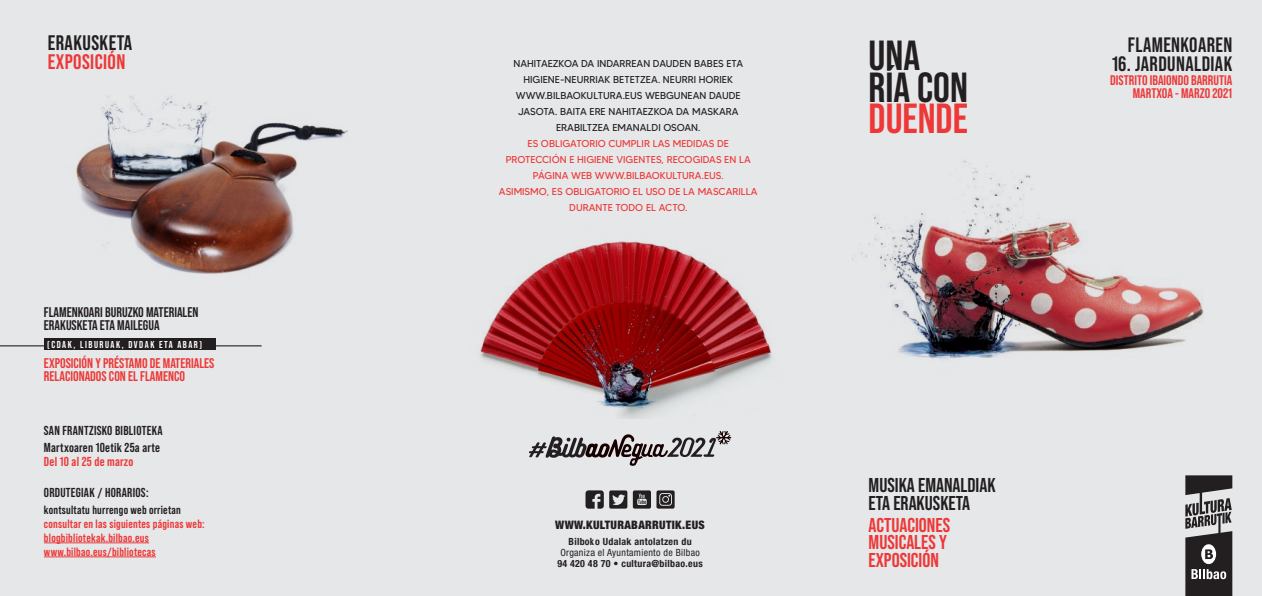
<style>
.page{position:relative;width:1262px;height:596px;background:#fff}
.page>*{position:absolute;margin:0;border:0;box-sizing:border-box;transform-origin:0 0}
.t1{font:700 42px/31.8px "Bebas Neue Pro";color:#231f20}
.t2{font:700 42px "Bebas Neue Pro";color:#ed3837}
.t3{font:700 21px "Bebas Neue Pro";letter-spacing:.02em;color:#231f20}
.t4{font:700 21px "Bebas Neue Pro";letter-spacing:.02em;color:#ed3837}
.t5{font:700 20.8px "Bebas Neue Pro";letter-spacing:.02em;color:#231f20}
.t6{font:700 20px/17.7px "Bebas Neue Pro";color:#ed3837}
.t7{font:700 20px/17.7px "Bebas Neue Pro";color:#231f20}
.t8{font:700 14px/12.9px "Bebas Neue Pro";color:#ed3837}
.t9{font:700 14px/12.9px "Bebas Neue Pro";color:#231f20}
.t10{font:700 13.9px/12.9px "Bebas Neue Pro";color:#ed3837;text-align:right}
.t11{font:700 13px/17px "Bebas Neue Pro";letter-spacing:.02em;color:#231f20}
.t12{font:700 13px "Bebas Neue Pro";letter-spacing:.02em;color:#ed3837}
.t13{font:700 12px/14px "Bebas Neue Pro";letter-spacing:.02em;color:#ed3837}
.t14{font:700 12px "Bebas Neue Pro";letter-spacing:.02em;color:#231f20}
.t15{font:900 condensed 11.7px "Helvetica Neue LT Std";letter-spacing:.03em;color:#231f20}
.t16{font:10px/16px "MADETOMMY";color:#231f20;text-align:center}
.t17{font:10px/16px "MADETOMMY";color:#ed3837;text-align:center}
.t18{font:700 10px "Bebas Neue Pro";letter-spacing:.15em;color:#fff}
.t19{font:700 condensed 9.9px "Helvetica Neue LT Std";letter-spacing:.03em;color:#231f20}
.t20{font:condensed 9.9px "Helvetica Neue LT Std";letter-spacing:.03em;color:#231f20}
</style>
<div class="page">
<div style="left:0;top:0;width:1261px;height:595px;background:#e6e7e9"></div>
<hr style="left:44px;top:542px;width:105px;height:1px;background:#ed3837">
<hr style="left:44px;top:556px;width:112px;height:1px;background:#ed3837">
<hr style="left:0;top:345px;width:261px;height:1px;background:#231f20">
<div style="left:44px;top:338px;width:171px;height:12px;background:#231f20"></div>
<svg style="left:585px;top:490px;width:42px;height:18px"></svg>
<svg style="left:633px;top:490px;width:41px;height:18px"></svg>
<svg style="left:1185px;top:475px;width:47px;height:120px"></svg>
<img style="left:480px;top:241px;width:292px;height:177px">
<img style="left:76px;top:96px;width:272px;height:178px">
<img style="left:852px;top:161px;width:352px;height:198px">
<svg style="left:529px;top:431px;width:202px;height:34px"></svg>
<h2 class="t3" style="left:48px;top:31px;width:86px">ERAKUSKETA</h2>
<h2 class="t4" style="left:48px;top:49px;width:79px">EXPOSICIÓN</h2>
<h1 class="t1" style="left:868px;top:39px;width:101px">UNA<br>RÍA CON</h1>
<h1 class="t2" style="left:868px;top:95px;width:101px">DUENDE</h1>
<p class="t16" style="left:513px;top:56px;width:231px">NAHITAEZKOA DA INDARREAN DAUDEN BABES ETA HIGIENE-NEURRIAK BETETZEA. NEURRI HORIEK WWW.BILBAOKULTURA.EUS WEBGUNEAN DAUDE JASOTA. BAITA ERE NAHITAEZKOA DA MASKARA ERABILTZEA EMANALDI OSOAN.</p>
<p class="t17" style="left:499px;top:136px;width:260px">ES OBLIGATORIO CUMPLIR LAS MEDIDAS DE PROTECCIÓN E HIGIENE VIGENTES, RECOGIDAS EN LA PÁGINA WEB WWW.BILBAOKULTURA.EUS.<br>ASIMISMO, ES OBLIGATORIO EL USO DE LA MASCARILLA DURANTE TODO EL ACTO.</p>
<h3 class="t9" style="left:44px;top:305px;width:156px">FLAMENKOARI BURUZKO MATERIALEN<br>ERAKUSKETA ETA MAILEGUA</h3>
<p class="t18" style="left:47px;top:338px;width:156px">(CDAK, LIBURUAK, DVDAK ETA ABAR)</p>
<h3 class="t8" style="left:44px;top:356px;width:172px">EXPOSICIÓN Y PRÉSTAMO DE MATERIALES<br>RELACIONADOS CON EL FLAMENCO</h3>
<h3 class="t11" style="left:44px;top:421px;width:120px">SAN FRANTZISKO BIBLIOTEKA<br>Martxoaren 10etik 25a arte</h3>
<h3 class="t12" style="left:44px;top:453px;width:91px">Del 10 al 25 de marzo</h3>
<h3 class="t11" style="left:44px;top:483px;width:106px">ORDUTEGIAK / HORARIOS:</h3>
<p class="t14" style="left:44px;top:502px;width:138px">kontsultatu hurrengo web orrietan</p>
<p class="t13" style="left:44px;top:516px;width:162px">consultar en las siguientes páginas web: blogbibliotekak.bilbao.eus www.bilbao.eus/bibliotecas</p>
<p class="t15" style="left:555px;top:517px;width:151px">WWW.KULTURABARRUTIK.EUS</p>
<p class="t19" style="left:568px;top:535px;width:125px">Bilboko Udalak antolatzen du</p>
<p class="t20" style="left:560px;top:546px;width:141px">Organiza el Ayuntamiento de Bilbao</p>
<p class="t19" style="left:557px;top:557px;width:147px">94 420 48 70 • cultura@bilbao.eus</p>
<h3 class="t7" style="left:868px;top:476px;width:129px">MUSIKA EMANALDIAK<br>ETA ERAKUSKETA</h3>
<h3 class="t6" style="left:868px;top:515px;width:83px">ACTUACIONES<br>MUSICALES Y<br>EXPOSICIÓN</h3>
<h3 class="t5" style="left:1127px;top:33px;width:106px">FLAMENKOAREN</h3>
<h3 class="t5" style="left:1112px;top:51px;width:122px">16. JARDUNALDIAK</h3>
<h3 class="t10" style="left:1110px;top:74px;width:124px">DISTRITO IBAIONDO BARRUTIA<br>MARTXOA - MARZO 2021</h3>
</div>
